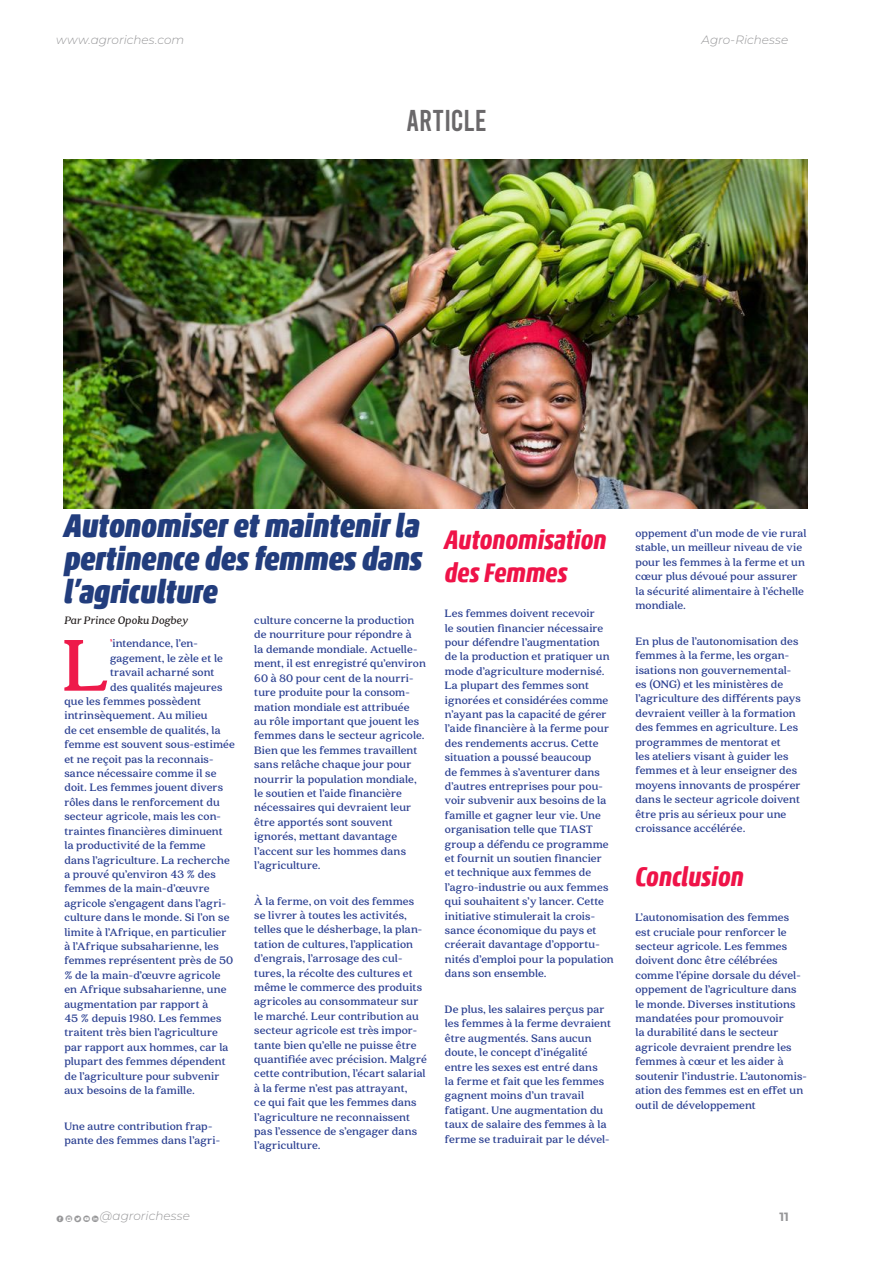
<style>
.page{position:relative;width:893px;height:1263px;background:#fff}
.page>*{position:absolute;margin:0;border:0;box-sizing:border-box;transform-origin:0 0}
.t1{font:700 81.6px "Quincy CF";color:#ee1a4a}
.t2{font:italic 900 condensed 33px/33px "Akko Pro";color:#223d7d;text-align:justify}
.t3{font:30px "Bebas";letter-spacing:.005em;color:#6a686a}
.t4{font:italic 700 condensed 27px/32.4px "Akko Pro";color:#ef1348}
.t5{font:700 12px/14.4px "Quincy CF";letter-spacing:.005em;color:#2a3f91}
.t6{font:italic 300 12px "Montserrat";color:#969698}
.t7{font:italic 700 12px "Quincy CF";letter-spacing:.015em;color:#241f1f}
.t8{font:700 12px "Montserrat";color:#969698}
.s1{color:#ee1a4a}
.s2{font-family:"Social Circles";font-weight:400;font-style:normal}
</style>
<div class="page">
<img style="left:64px;top:159px;width:744px;height:349px">
<p class="t6" style="left:56px;top:32px;width:130px">www.agroriches.com</p>
<p class="t6" style="left:702px;top:32px;width:88px">Agro-Richesse</p>
<h3 class="t3" style="left:406px;top:105px;width:82px">ARTICLE</h3>
<h2 class="t2" style="left:64px;top:509px;width:360px">Autonomiser et maintenir la pertinence des femmes dans l’agriculture</h2>
<p class="t7" style="left:64px;top:613px;width:125px">Par Prince Opoku Dogbey</p>
<p class="t5" style="left:254px;top:613px;width:173px">culture concerne la production de nourriture pour répondre à<br>la demande mondiale. Actuelle&shy;ment, il est enregistré qu’environ<br>60 à 80 pour cent de la nourri&shy;ture produite pour la consom&shy;mation mondiale est attribuée<br>au rôle important que jouent les femmes dans le secteur agricole.<br>Bien que les femmes travaillent sans relâche chaque jour pour nourrir la population mondiale, le soutien et l’aide financière nécessaires qui devraient leur être apportés sont souvent ignorés, mettant davantage l’accent sur les hommes dans l’agriculture.</p>
<p class="t5" style="left:254px;top:894px;width:174px">À la ferme, on voit des femmes se livrer à toutes les activités, telles que le désherbage, la plan&shy;tation de cultures, l’application d’engrais, l’arrosage des cul&shy;tures, la récolte des cultures et même le commerce des produits agricoles au consommateur sur le marché. Leur contribution au secteur agricole est très impor&shy;tante bien qu’elle ne puisse être quantifiée avec précision. Malgré cette contribution, l’écart salarial à la ferme n’est pas attrayant,<br>ce qui fait que les femmes dans l’agriculture ne reconnaissent pas l’essence de s’engager dans l’agriculture.</p>
<h1 class="t1" style="left:63px;top:617px;width:49px">L</h1>
<p class="t5" style="left:110px;top:637px;width:90px"><span class="s1">’</span>intendance, l’en-</p>
<p class="t5" style="left:110px;top:651px;width:114px">gagement, le zèle et le</p>
<p class="t5" style="left:110px;top:665px;width:106px">travail acharné sont</p>
<p class="t5" style="left:110px;top:680px;width:114px">des qualités majeures</p>
<p class="t5" style="left:64px;top:694px;width:138px">que les femmes possèdent</p>
<p class="t5" style="left:64px;top:709px;width:145px">intrinsèquement. Au milieu</p>
<p class="t5" style="left:64px;top:723px;width:158px">de cet ensemble de qualités, la</p>
<p class="t5" style="left:64px;top:737px;width:172px">femme est souvent sous-estimée</p>
<p class="t5" style="left:64px;top:752px;width:151px">et ne reçoit pas la reconnais-</p>
<p class="t5" style="left:64px;top:766px;width:154px">sance nécessaire comme il se</p>
<p class="t5" style="left:64px;top:781px;width:160px">doit. Les femmes jouent divers</p>
<p class="t5" style="left:64px;top:795px;width:157px">rôles dans le renforcement du</p>
<p class="t5" style="left:64px;top:809px;width:158px">secteur agricole, mais les con-</p>
<p class="t5" style="left:64px;top:824px;width:160px">traintes financières diminuent</p>
<p class="t5" style="left:64px;top:838px;width:143px">la productivité de la femme</p>
<p class="t5" style="left:64px;top:853px;width:167px">dans l’agriculture. La recherche</p>
<p class="t5" style="left:64px;top:867px;width:153px">a prouvé qu’environ 43 % des</p>
<p class="t5" style="left:64px;top:881px;width:147px">femmes de la main-d’œuvre</p>
<p class="t5" style="left:64px;top:896px;width:164px">agricole s’engagent dans l’agri-</p>
<p class="t5" style="left:64px;top:910px;width:167px">culture dans le monde. Si l’on se</p>
<p class="t5" style="left:64px;top:925px;width:164px">limite à l’Afrique, en particulier</p>
<p class="t5" style="left:64px;top:939px;width:156px">à l’Afrique subsaharienne, les</p>
<p class="t5" style="left:64px;top:953px;width:170px">femmes représentent près de 50</p>
<p class="t5" style="left:64px;top:968px;width:158px">% de la main-d’œuvre agricole</p>
<p class="t5" style="left:64px;top:982px;width:164px">en Afrique subsaharienne, une</p>
<p class="t5" style="left:64px;top:997px;width:145px">augmentation par rapport à</p>
<p class="t5" style="left:64px;top:1011px;width:159px">45 % depuis 1980. Les femmes</p>
<p class="t5" style="left:64px;top:1025px;width:155px">traitent très bien l’agriculture</p>
<p class="t5" style="left:64px;top:1040px;width:166px">par rapport aux hommes, car la</p>
<p class="t5" style="left:64px;top:1054px;width:163px">plupart des femmes dépendent</p>
<p class="t5" style="left:64px;top:1069px;width:157px">de l’agriculture pour subvenir</p>
<p class="t5" style="left:64px;top:1083px;width:132px">aux besoins de la famille.</p>
<p class="t5" style="left:64px;top:1119px;width:157px">Une autre contribution frap&shy;pante des femmes dans l’agri-</p>
<h3 class="t4" style="left:445px;top:523px;width:163px">Autonomisation des Femmes</h3>
<p class="t5" style="left:445px;top:606px;width:171px">Les femmes doivent recevoir<br>le soutien financier nécessaire pour défendre l’augmentation de la production et pratiquer un mode d’agriculture modernisé.<br>La plupart des femmes sont ignorées et considérées comme n’ayant pas la capacité de gérer l’aide financière à la ferme pour des rendements accrus. Cette situation a poussé beaucoup<br>de femmes à s’aventurer dans d’autres entreprises pour pou&shy;voir subvenir aux besoins de la famille et gagner leur vie. Une organisation telle que TIAST group a défendu ce programme et fournit un soutien financier et technique aux femmes de l’agro-industrie ou aux femmes qui souhaitent s’y lancer. Cette initiative stimulerait la crois&shy;sance économique du pays et créerait davantage d’opportu&shy;nités d’emploi pour la population dans son ensemble.</p>
<p class="t5" style="left:445px;top:1002px;width:168px">De plus, les salaires perçus par les femmes à la ferme devraient être augmentés. Sans aucun doute, le concept d’inégalité entre les sexes est entré dans<br>la ferme et fait que les femmes gagnent moins d’un travail fatigant. Une augmentation du taux de salaire des femmes à la ferme se traduirait par le dével-</p>
<p class="t5" style="left:635px;top:526px;width:173px">oppement d’un mode de vie rural stable, un meilleur niveau de vie pour les femmes à la ferme et un cœur plus dévoué pour assurer la sécurité alimentaire à l’échelle mondiale.</p>
<p class="t5" style="left:635px;top:634px;width:167px">En plus de l’autonomisation des femmes à la ferme, les organ&shy;isations non gouvernemental&shy;es (ONG) et les ministères de l’agriculture des différents pays devraient veiller à la formation des femmes en agriculture. Les programmes de mentorat et<br>les ateliers visant à guider les femmes et à leur enseigner des moyens innovants de prospérer dans le secteur agricole doivent être pris au sérieux pour une croissance accélérée.</p>
<h3 class="t4" style="left:635px;top:860px;width:110px">Conclusion</h3>
<p class="t5" style="left:635px;top:910px;width:173px">L’autonomisation des femmes est cruciale pour renforcer le secteur agricole. Les femmes doivent donc être célébrées comme l’épine dorsale du dével&shy;oppement de l’agriculture dans le monde. Diverses institutions mandatées pour promouvoir<br>la durabilité dans le secteur agricole devraient prendre les femmes à cœur et les aider à soutenir l’industrie. L’autonomis&shy;ation des femmes est en effet un outil de développement</p>
<p class="t6" style="left:56px;top:1207px;width:135px"><span class="s2">fityl</span>@agrorichesse</p>
<p class="t8" style="left:779px;top:1208px;width:11px">11</p>
</div>
